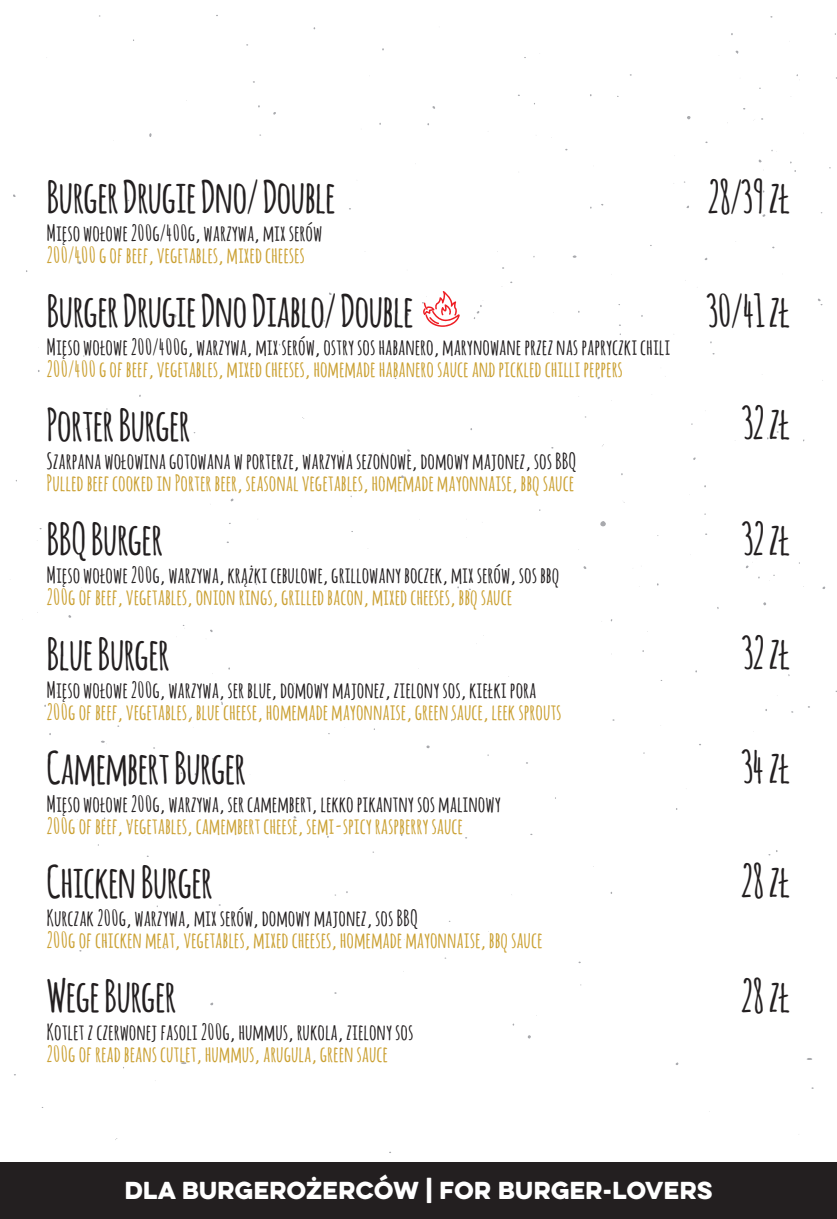
<style>
.page{position:relative;width:837px;height:1219px;background:#fff}
.page>*{position:absolute;margin:0;border:0;box-sizing:border-box;transform-origin:0 0}
.t1{font:700 44px "Amatic";color:#231f20}
.t2{font:700 22px "Amatic";letter-spacing:.025em;color:#cba133}
.t3{font:700 22px "Amatic";letter-spacing:.025em;color:#231f20}
.t4{font:22px "Eveleth Clean";letter-spacing:.02em;color:#fff}
</style>
<div class="page">
<svg style="left:600px;top:521px;width:5px;height:6px"></svg>
<svg style="left:173px;top:314px;width:4px;height:4px"></svg>
<svg style="left:473px;top:305px;width:9px;height:14px"></svg>
<div style="left:0;top:1162px;width:836px;height:56px;background:#231f20"></div>
<svg style="left:422px;top:291px;width:37px;height:36px"></svg>
<h1 class="t1" style="left:47px;top:166px;width:290px">Burger Drugie Dno/ Double</h1>
<p class="t3" style="left:47px;top:217px;width:276px">Mięso wołowe 200g/400g, warzywa, mix serów</p>
<p class="t2" style="left:47px;top:239px;width:259px">200/400 g of beef, vegetables, mixed cheeses</p>
<h1 class="t1" style="left:47px;top:280px;width:367px">Burger Drugie Dno Diablo/ Double</h1>
<p class="t3" style="left:47px;top:331px;width:624px">Mięso wołowe 200/400g, warzywa, mix serów, ostry sos habanero, marynowane przez nas papryczki chili</p>
<p class="t2" style="left:47px;top:353px;width:577px">200/400 g of beef, vegetables, mixed cheeses, homemade habanero sauce and pickled chilli peppers</p>
<h1 class="t1" style="left:47px;top:394px;width:144px">Porter Burger</h1>
<p class="t3" style="left:47px;top:445px;width:530px">Szarpana wołowina gotowana w porterze, warzywa sezonowe, domowy majonez, sos BBQ</p>
<p class="t2" style="left:47px;top:467px;width:528px">Pulled beef cooked in Porter beer, seasonal vegetables, homemade mayonnaise, bbq sauce</p>
<h1 class="t1" style="left:47px;top:508px;width:117px">BBQ Burger</h1>
<p class="t3" style="left:47px;top:559px;width:513px">Mięso wołowe 200g, warzywa, krążki cebulowe, grillowany boczek, mix serów, sos bbq</p>
<p class="t2" style="left:47px;top:581px;width:466px">200g of beef, vegetables, onion rings, grilled bacon, mixed cheeses, bbq sauce</p>
<h1 class="t1" style="left:47px;top:622px;width:124px">Blue Burger</h1>
<p class="t3" style="left:47px;top:673px;width:490px">Mięso wołowe 200g, warzywa, ser blue, domowy majonez, zielony sos, kiełki pora</p>
<p class="t2" style="left:47px;top:695px;width:516px">200g of beef, vegetables, blue cheese, homemade mayonnaise, green sauce, leek sprouts</p>
<h1 class="t1" style="left:47px;top:736px;width:200px">Camembert Burger</h1>
<p class="t3" style="left:47px;top:787px;width:455px">Mięso wołowe 200g, warzywa, ser camembert, lekko pikantny sos malinowy</p>
<p class="t2" style="left:47px;top:809px;width:417px">200g of beef, vegetables, camembert cheese, semi-spicy raspberry sauce</p>
<h1 class="t1" style="left:47px;top:850px;width:167px">Chicken Burger</h1>
<p class="t3" style="left:47px;top:901px;width:372px">Kurczak 200g, warzywa, mix serów, domowy majonez, sos BBQ</p>
<p class="t2" style="left:47px;top:923px;width:496px">200g of chicken meat, vegetables, mixed cheeses, homemade mayonnaise, bbq sauce</p>
<h1 class="t1" style="left:47px;top:964px;width:130px">Wege Burger</h1>
<p class="t3" style="left:47px;top:1015px;width:367px">Kotlet z czerwonej fasoli 200g, hummus, rukola, zielony sos</p>
<p class="t2" style="left:47px;top:1037px;width:342px">200g of read beans cutlet, hummus, arugula, green sauce</p>
<h1 class="t1" style="left:707px;top:165px;width:83px">28/39 zł</h1>
<h1 class="t1" style="left:707px;top:279px;width:84px">30/41 zł</h1>
<h1 class="t1" style="left:742px;top:391px;width:49px">32 zł</h1>
<h1 class="t1" style="left:742px;top:507px;width:49px">32 zł</h1>
<h1 class="t1" style="left:742px;top:621px;width:49px">32 zł</h1>
<h1 class="t1" style="left:742px;top:735px;width:49px">34 zł</h1>
<h1 class="t1" style="left:741px;top:849px;width:50px">28 zł</h1>
<h1 class="t1" style="left:741px;top:963px;width:50px">28 zł</h1>
<p class="t4" style="left:125px;top:1173px;width:589px">DLA BURGEROŻERCÓW | FOR BURGER-LOVERS</p>
</div>
